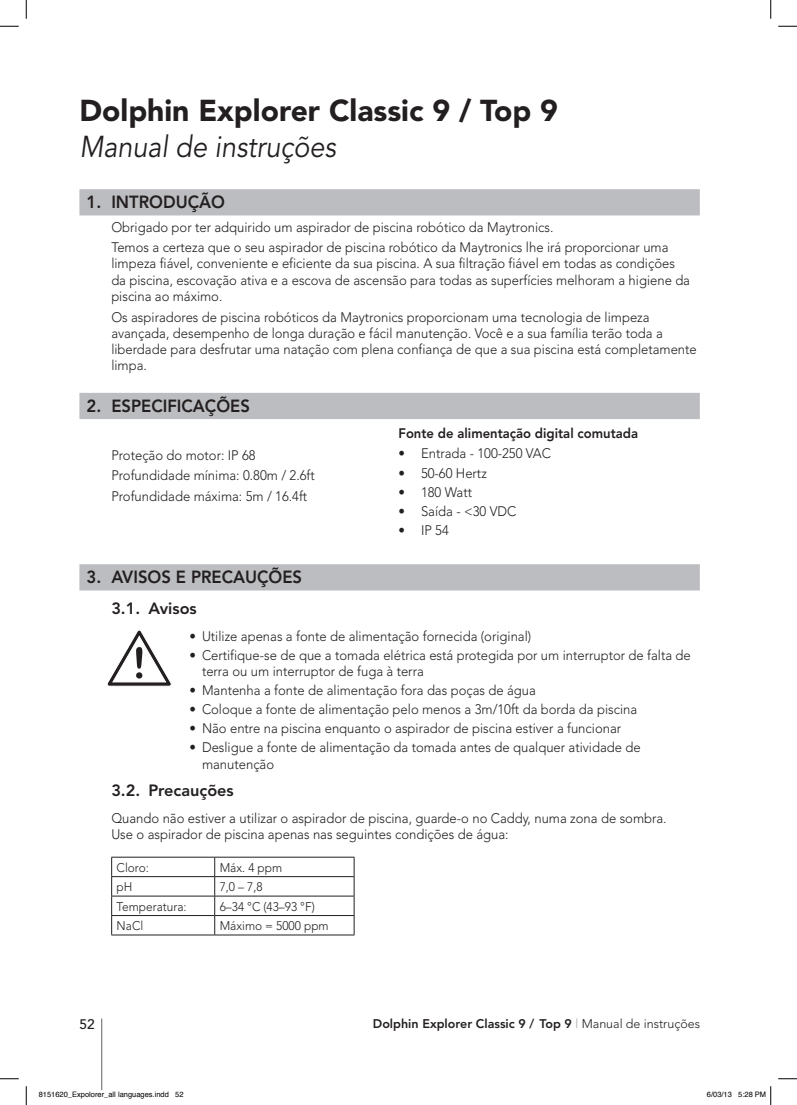
<style>
.page{position:relative;width:797px;height:1105px;background:#fff}
.page>*{position:absolute;margin:0;border:0;box-sizing:border-box;transform-origin:0 0}
.t1{font:900 30px "Avenir LT";color:#231f20}
.t2{font:italic 30px "Avenir LT";color:#231f20;scale:.9 1}
.t3{font:800 17.5px "Avenir LT";color:#231f20;scale:.95 1}
.t4{font:800 16.25px "Avenir LT";color:#231f20}
.t5{font:300 13.75px/16.2px "Avenir LT";color:#231f20;scale:.95 1}
.t6{font:800 13.75px "Avenir LT";color:#231f20;scale:.95 1}
.t7{font:500 13.75px "Avenir LT";color:#231f20}
.t8{font:300 12.5px "Avenir LT";color:#231f20;scale:.95 1}
.t9{font:800 12.5px "Avenir LT";color:#231f20}
.t10{font:7.5px "Helvetica";color:#000}
.s1{font-weight:400;color:#a8a9ad}
.s2{font-weight:300}
</style>
<div class="page">
<hr style="left:101px;top:1018px;width:1px;height:71px;background:#808285">
<div style="left:79px;top:189px;width:620px;height:26px;background:#bcbdc0"></div>
<div style="left:79px;top:393px;width:620px;height:26px;background:#bcbdc0"></div>
<div style="left:79px;top:564px;width:620px;height:26px;background:#bcbdc0"></div>
<hr style="left:111px;top:857px;width:104px;height:1px;background:#231f20">
<hr style="left:215px;top:857px;width:139px;height:1px;background:#231f20">
<hr style="left:111px;top:876px;width:104px;height:1px;background:#231f20">
<hr style="left:215px;top:876px;width:139px;height:1px;background:#231f20">
<hr style="left:111px;top:896px;width:104px;height:1px;background:#231f20">
<hr style="left:215px;top:896px;width:139px;height:1px;background:#231f20">
<hr style="left:111px;top:915px;width:104px;height:1px;background:#231f20">
<svg style="left:111px;top:857px;width:1px;height:78px"></svg>
<hr style="left:215px;top:915px;width:139px;height:1px;background:#231f20">
<svg style="left:214px;top:857px;width:1px;height:78px"></svg>
<svg style="left:354px;top:857px;width:1px;height:78px"></svg>
<hr style="left:111px;top:935px;width:104px;height:1px;background:#231f20">
<hr style="left:215px;top:935px;width:139px;height:1px;background:#231f20">
<svg style="left:107px;top:630px;width:65px;height:57px"></svg>
<svg style="left:0;top:25px;width:19px;height:2px"></svg>
<svg style="left:778px;top:25px;width:19px;height:2px"></svg>
<svg style="left:0;top:1078px;width:19px;height:1px"></svg>
<svg style="left:778px;top:1078px;width:19px;height:1px"></svg>
<svg style="left:25px;top:0;width:2px;height:19px"></svg>
<svg style="left:25px;top:1086px;width:2px;height:19px"></svg>
<svg style="left:770px;top:0;width:1px;height:19px"></svg>
<svg style="left:770px;top:1086px;width:1px;height:19px"></svg>
<h1 class="t1" style="left:79px;top:92px;width:480px">Dolphin Explorer Classic 9 / Top 9</h1>
<h1 class="t2" style="left:79px;top:129px;width:287px">Manual de instruções</h1>
<p class="t3" style="left:86px;top:192px;width:147px">1. INTRODUÇÃO</p>
<p class="t5" style="left:111px;top:217px;width:588px;line-height:20.5px">Obrigado por ter adquirido um aspirador de piscina robótico da Maytronics.<br>Temos a certeza que o seu aspirador de piscina robótico da Maytronics lhe irá proporcionar uma</p>
<p class="t5" style="left:111px;top:256px;width:610px">limpeza fiável, conveniente e eficiente da sua piscina. A sua filtração fiável em todas as condições da piscina, escovação ativa e a escova de ascensão para todas as superfícies melhoram a higiene da piscina ao máximo.</p>
<p class="t5" style="left:111px;top:309px;width:617px">Os aspiradores de piscina robóticos da Maytronics proporcionam uma tecnologia de limpeza avançada, desempenho de longa duração e fácil manutenção. Você e a sua família terão toda a liberdade para desfrutar uma natação com plena confiança de que a sua piscina está completamente limpa.</p>
<p class="t3" style="left:86px;top:396px;width:173px">2. ESPECIFICAÇÕES</p>
<p class="t5" style="left:111px;top:445px;width:216px;line-height:20.5px">Proteção do motor: IP 68<br>Profundidade mínima: 0.80m / 2.6ft<br>Profundidade máxima: 5m / 16.4ft</p>
<p class="t6" style="left:398px;top:425px;width:254px">Fonte de alimentação digital comutada</p>
<p class="t5" style="left:398px;top:446px;width:162px">• Entrada - 100-250 VAC</p>
<p class="t5" style="left:398px;top:465px;width:95px">• 50-60 Hertz</p>
<p class="t5" style="left:398px;top:484px;width:79px">• 180 Watt</p>
<p class="t5" style="left:398px;top:503px;width:126px">• Saída - &lt;30 VDC</p>
<p class="t5" style="left:398px;top:522px;width:55px">• IP 54</p>
<p class="t3" style="left:86px;top:567px;width:228px">3. AVISOS E PRECAUÇÕES</p>
<p class="t4" style="left:111px;top:598px;width:87px">3.1. Avisos</p>
<p class="t5" style="left:189px;top:628px;width:361px">• Utilize apenas a fonte de alimentação fornecida (original)</p>
<p class="t5" style="left:202px;top:647px;width:516px;text-indent:-13px">• Certifique-se de que a tomada elétrica está protegida por um interruptor de falta de terra ou um interruptor de fuga à terra</p>
<p class="t5" style="left:189px;top:682px;width:366px">• Mantenha a fonte de alimentação fora das poças de água</p>
<p class="t5" style="left:189px;top:701px;width:473px">• Coloque a fonte de alimentação pelo menos a 3m/10ft da borda da piscina</p>
<p class="t5" style="left:189px;top:720px;width:456px">• Não entre na piscina enquanto o aspirador de piscina estiver a funcionar</p>
<p class="t5" style="left:202px;top:739px;width:463px;text-indent:-13px">• Desligue a fonte de alimentação da tomada antes de qualquer atividade de manutenção</p>
<p class="t4" style="left:111px;top:781px;width:124px">3.2. Precauções</p>
<p class="t5" style="left:111px;top:810px;width:586px">Quando não estiver a utilizar o aspirador de piscina, guarde-o no Caddy, numa zona de sombra.<br>Use o aspirador de piscina apenas nas seguintes condições de água:</p>
<p class="t8" style="left:117px;top:860px;width:35px">Cloro:</p>
<p class="t8" style="left:220px;top:860px;width:67px">Máx. 4 ppm</p>
<p class="t8" style="left:117px;top:879px;width:18px">pH</p>
<p class="t8" style="left:220px;top:879px;width:47px">7,0 – 7,8</p>
<p class="t8" style="left:117px;top:899px;width:75px">Temperatura:</p>
<p class="t8" style="left:220px;top:899px;width:101px">6–34 °C (43–93 °F)</p>
<p class="t8" style="left:117px;top:918px;width:30px">NaCl</p>
<p class="t8" style="left:220px;top:918px;width:116px">Máximo = 5000 ppm</p>
<p class="t7" style="left:79px;top:1016px;width:17px">52</p>
<p class="t9" style="left:373px;top:1016px;width:329px">Dolphin Explorer Classic 9 / Top 9 <span class="s1">|</span> <span class="s2">Manual de instruções</span></p>
<p class="t10" style="left:39px;top:1090px;width:146px">8151620_Expolorer_all languages.indd 52</p>
<p class="t10" style="left:707px;top:1090px;width:61px">6/03/13 5:28 PM</p>
</div>
